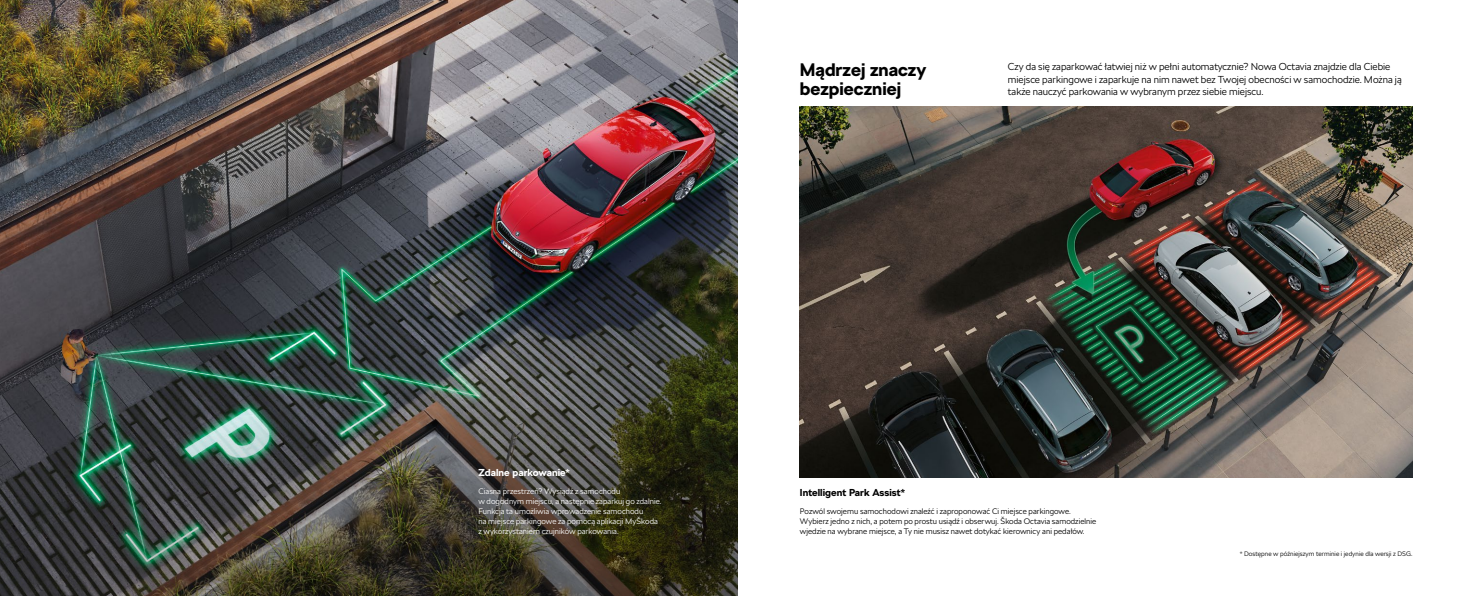
<style>
.page{position:relative;width:1475px;height:596px;background:#fff}
.page>*{position:absolute;margin:0;border:0;box-sizing:border-box;transform-origin:0 0}
.t1{font:700 18px/19px "SKODA Next";color:#000}
.t2{font:300 10px/12.5px "SKODA Next";letter-spacing:.005em;color:#000}
.t3{font:700 10px "SKODA Next";letter-spacing:.005em;color:#000}
.t4{font:700 10px "SKODA Next";letter-spacing:.005em;color:#fff}
.t5{font:300 8px/10px "SKODA Next";letter-spacing:.005em;color:#000}
.t6{font:300 8px/10px "SKODA Next";letter-spacing:.005em;color:#fff}
.t7{font:300 6.5px "SKODA Next";letter-spacing:.01em;color:#000}
</style>
<div class="page">
<img style="left:799px;top:106px;width:613px;height:371px">
<img style="left:0;top:0;width:737px;height:595px">
<h1 class="t1" style="left:799px;top:60px;width:128px">Mądrzej znaczy bezpieczniej</h1>
<p class="t2" style="left:1007px;top:60px;width:395px">Czy da się zaparkować łatwiej niż w pełni automatycznie? Nowa Octavia znajdzie dla Ciebie miejsce parkingowe i zaparkuje na nim nawet bez Twojej obecności w samochodzie. Można ją także nauczyć parkowania w wybranym przez siebie miejscu.</p>
<p class="t4" style="left:478px;top:466px;width:93px">Zdalne parkowanie*</p>
<p class="t6" style="left:478px;top:485px;width:184px">Ciasna przestrzeń? Wysiądź z samochodu<br>w dogodnym miejscu, a następnie zaparkuj go zdalnie.<br>Funkcja ta umożliwia wprowadzenie samochodu<br>na miejsce parkingowe za pomocą aplikacji MyŠkoda z wykorzystaniem czujników parkowania.</p>
<p class="t3" style="left:799px;top:486px;width:107px">Intelligent Park Assist*</p>
<p class="t5" style="left:799px;top:505px;width:298px">Pozwól swojemu samochodowi znaleźć i zaproponować Ci miejsce parkingowe.<br>Wybierz jedno z nich, a potem po prostu usiądź i obserwuj. Škoda Octavia samodzielnie wjedzie na wybrane miejsce, a Ty nie musisz nawet dotykać kierownicy ani pedałów.</p>
<p class="t7" style="left:1239px;top:549px;width:174px">* Dostępne w późniejszym terminie i jedynie dla wersji z DSG.</p>
</div>
